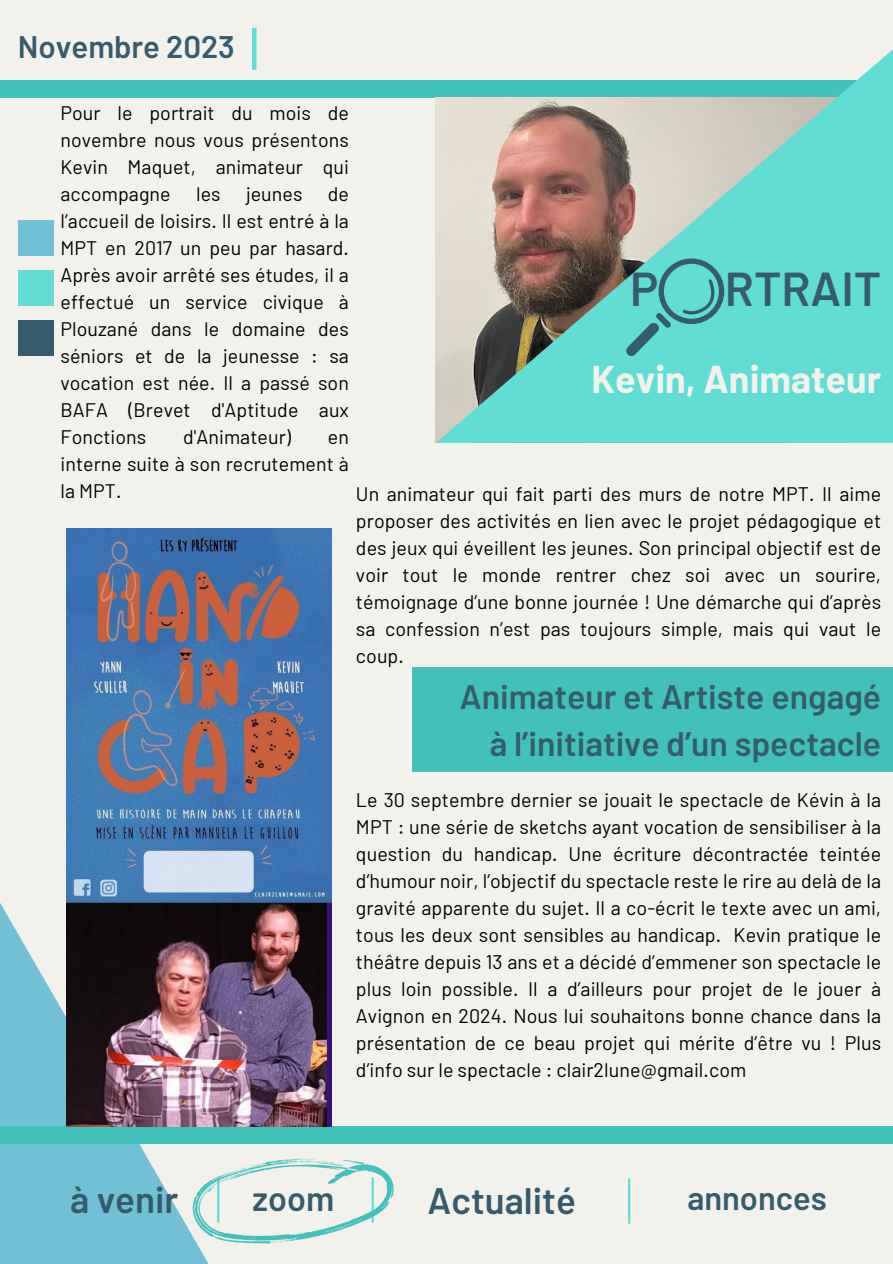
<style>
.page{position:relative;width:893px;height:1264px;background:#fff}
.page>*{position:absolute;margin:0;border:0;box-sizing:border-box;transform-origin:0 0}
.t1{font:600 47.4px "Barlow";color:#365b6d}
.t2{font:700 37.8px "Barlow";color:#f2f1ec}
.t3{font:600 36.75px "Barlow";color:#365b6d}
.t4{font:600 34.05px "Barlow";color:#365b6d}
.t5{font:600 33.75px/47.2px "Barlow";color:#365b6d;text-align:right}
.t6{font:600 32.55px "Barlow";color:#365b6d}
.t7{font:600 31.2px "Barlow";color:#365b6d}
.t8{font:19.65px/27px "Barlow";letter-spacing:.005em;color:#000;text-align:justify}
</style>
<div class="page">
<div style="left:0;top:0;width:892px;height:1263px;background:#f2f1ec"></div>
<svg style="left:0;top:902px;width:275px;height:361px;fill:#71c0d6"></svg>
<div style="left:0;top:1126px;width:892px;height:17px;background:#41c1ba"></div>
<hr style="left:628px;top:1178px;width:2px;height:45px;background:#62ddd6">
<svg style="left:193px;top:1158px;width:201px;height:85px"></svg>
<hr style="left:252px;top:28px;width:4px;height:42px;background:#62ddd6">
<div style="left:0;top:81px;width:892px;height:17px;background:#41c1ba"></div>
<svg style="left:435px;top:50px;width:457px;height:393px;background:#8ec5bc"></svg>
<svg style="left:626px;top:258px;width:98px;height:98px;background:#59c2bf"></svg>
<div style="left:18px;top:220px;width:36px;height:36px;background:#71c0d6"></div>
<div style="left:18px;top:270px;width:36px;height:36px;background:#62ddd6"></div>
<div style="left:18px;top:320px;width:36px;height:36px;background:#365b6d"></div>
<div style="left:412px;top:667px;width:480px;height:104px;background:#41c1ba"></div>
<img style="left:67px;top:902px;width:264px;height:224px">
<img style="left:67px;top:528px;width:264px;height:374px">
<h2 class="t7" style="left:18px;top:27px;width:218px">Novembre 2023</h2>
<p class="t8" style="left:60px;top:98px;width:290px">Pour le portrait du mois de novembre nous vous présentons Kevin Maquet, animateur qui accompagne</p>
<p class="t8" style="left:60px;top:179px;width:290px;text-indent:267px">de l’accueil de loisirs. Il est entré à la MPT en 2017 un peu par hasard.<br>Après avoir arrêté ses études, il a effectué un service civique à Plouzané dans le domaine des séniors et de la jeunesse : sa vocation est née. Il a passé son BAFA (Brevet d'Aptitude aux Fonctions</p>
<p class="t8" style="left:196px;top:179px;width:26px">les</p>
<p class="t8" style="left:246px;top:179px;width:58px">jeunes</p>
<p class="t8" style="left:183px;top:422px;width:109px">d'Animateur)</p>
<p class="t8" style="left:60px;top:422px;width:290px;text-indent:267px">en interne suite à son recrutement à la MPT.</p>
<h2 class="t1" style="left:630px;top:259px;width:30px">P</h2>
<h2 class="t1" style="left:725px;top:259px;width:158px">RTRAIT</h2>
<p class="t2" style="left:591px;top:355px;width:291px">Kevin, Animateur</p>
<p class="t8" style="left:356px;top:479px;width:526px">Un animateur qui fait parti des murs de notre MPT. Il aime proposer des activités en lien avec le projet pédagogique et des jeux qui éveillent les jeunes. Son principal objectif est de voir tout le monde rentrer chez soi avec un sourire, témoignage d’une bonne journée ! Une démarche qui d’après sa confession n’est pas toujours simple, mais qui vaut le coup.</p>
<p class="t5" style="left:460px;top:672px;width:423px">Animateur et Artiste engagé à l’initiative d’un spectacle</p>
<h2 class="t8" style="left:356px;top:785px;width:526px">Le 30 septembre dernier se jouait le spectacle de Kévin à la MPT : une série de sketchs ayant vocation de sensibiliser à la question du handicap. Une écriture décontractée teintée d’humour noir, l’objectif du spectacle reste le rire au delà de la gravité apparente du sujet. Il a co-écrit le texte avec un ami, tous les deux sont sensibles au handicap. Kevin pratique le théâtre depuis 13 ans et a décidé d’emmener son spectacle le plus loin possible. Il a d’ailleurs pour projet de le jouer à Avignon en 2024. Nous lui souhaitons bonne chance dans la présentation de ce beau projet qui mérite d’être vu ! Plus d’info sur le spectacle : clair2lune@gmail.com</h2>
<h3 class="t3" style="left:70px;top:1176px;width:110px">à venir</h3>
<h3 class="t4" style="left:252px;top:1176px;width:83px">zoom</h3>
<p class="t3" style="left:427px;top:1177px;width:150px">Actualité</p>
<p class="t6" style="left:687px;top:1177px;width:141px">annonces</p>
</div>
